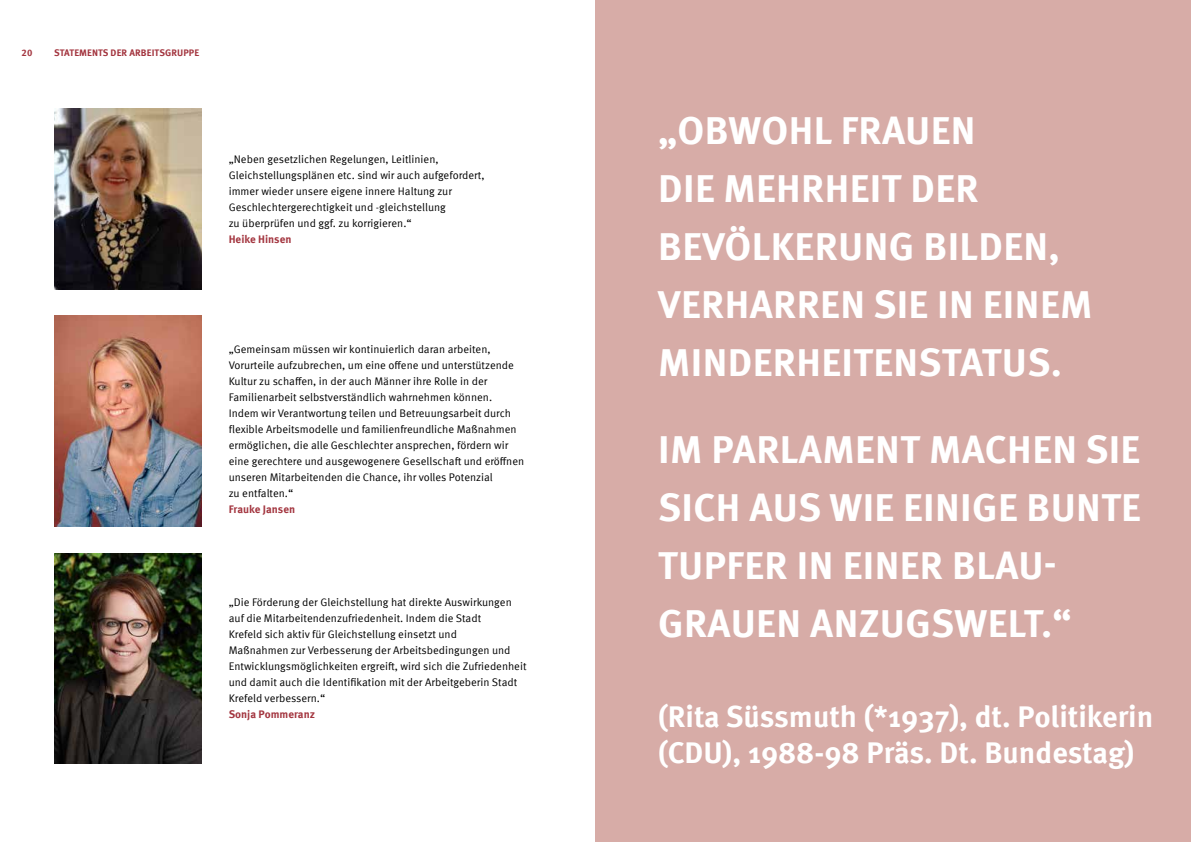
<style>
.page{position:relative;width:1191px;height:842px;background:#fff}
.page>*{position:absolute;margin:0;border:0;box-sizing:border-box;transform-origin:0 0}
.t1{font:700 39px/58px "Meta Pro";letter-spacing:.01em;color:#fff}
.t2{font:700 30px/36px "Meta Pro";color:#fff}
.t3{font:11px/16px "Meta Pro";color:#000}
.t4{font:700 11px "Meta Pro";color:#a3353f}
.t5{font:700 9.5px "Meta Pro";letter-spacing:.01em;color:#a3353f}
</style>
<div class="page">
<div style="left:595px;top:0;width:596px;height:842px;background:#d7aca7"></div>
<img style="left:54px;top:108px;width:148px;height:181px">
<img style="left:54px;top:316px;width:148px;height:210px">
<img style="left:54px;top:553px;width:148px;height:210px">
<p class="t5" style="left:22px;top:45px;width:12px">20</p>
<p class="t5" style="left:54px;top:45px;width:147px">STATEMENTS DER ARBEITSGRUPPE</p>
<p class="t3" style="left:229px;top:150px;width:257px">„Neben gesetzlichen Regelungen, Leitlinien, Gleichstellungsplänen etc. sind wir auch aufgefordert, immer wieder unsere eigene innere Haltung zur Geschlechtergerechtigkeit und -gleichstellung<br>zu überprüfen und ggf. zu korrigieren.“</p>
<p class="t4" style="left:229px;top:230px;width:64px">Heike Hinsen</p>
<p class="t3" style="left:229px;top:341px;width:297px">„Gemeinsam müssen wir kontinuierlich daran arbeiten, Vorurteile aufzubrechen, um eine offene und unterstützende Kultur zu schaffen, in der auch Männer ihre Rolle in der Familienarbeit selbstverständlich wahrnehmen können.<br>Indem wir Verantwortung teilen und Betreuungsarbeit durch flexible Arbeitsmodelle und familienfreundliche Maßnahmen ermöglichen, die alle Geschlechter ansprechen, fördern wir eine gerechtere und ausgewogenere Gesellschaft und eröffnen unseren Mitarbeitenden die Chance, ihr volles Potenzial<br>zu entfalten.“</p>
<p class="t4" style="left:229px;top:501px;width:68px">Frauke Jansen</p>
<p class="t3" style="left:229px;top:594px;width:299px">„Die Förderung der Gleichstellung hat direkte Auswirkungen auf die Mitarbeitendenzufriedenheit. Indem die Stadt<br>Krefeld sich aktiv für Gleichstellung einsetzt und<br>Maßnahmen zur Verbesserung der Arbeitsbedingungen und Entwicklungsmöglichkeiten ergreift, wird sich die Zufriedenheit und damit auch die Identifikation mit der Arbeitgeberin Stadt Krefeld verbessern.“</p>
<p class="t4" style="left:229px;top:706px;width:88px">Sonja Pommeranz</p>
<h1 class="t1" style="left:658px;top:99px;width:436px">„OBWOHL FRAUEN<br>DIE MEHRHEIT DER<br>BEVÖLKERUNG BILDEN,<br>VERHARREN SIE IN EINEM<br>MINDERHEITENSTATUS.</h1>
<h1 class="t1" style="left:658px;top:418px;width:484px">IM PARLAMENT MACHEN SIE<br>SICH AUS WIE EINIGE BUNTE<br>TUPFER IN EINER BLAU-<br>GRAUEN ANZUGSWELT.“</h1>
<h2 class="t2" style="left:658px;top:697px;width:497px">(Rita Süssmuth (*1937), dt. Politikerin (CDU), 1988-98 Präs. Dt. Bundestag)</h2>
</div>
